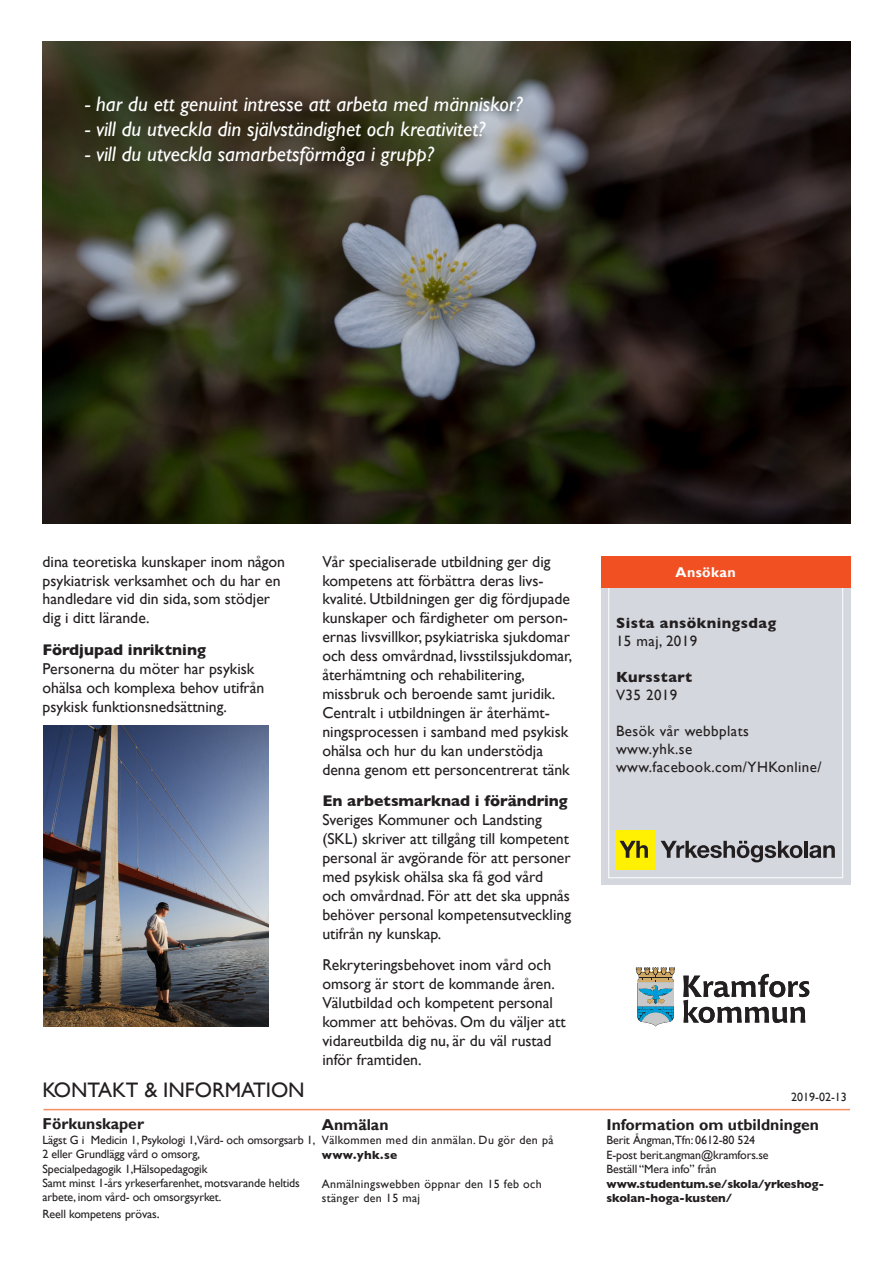
<style>
.page{position:relative;width:893px;height:1263px;background:#fff}
.page>*{position:absolute;margin:0;border:0;box-sizing:border-box;transform-origin:0 0}
.t1{font:italic 21px "Gill Sans";color:#fff}
.t2{font:21px "Gill Sans";color:#231f20}
.t3{font:15.75px/18.9px "Gill Sans";color:#231f20}
.t4{font:700 15.75px "Gill Sans";color:#231f20}
.t5{font:15px/18px "Gill Sans";letter-spacing:.03em;color:#231f20}
.t6{font:700 15px "Gill Sans";letter-spacing:.03em;color:#231f20}
.t7{font:700 14.25px "Gill Sans";letter-spacing:.03em;color:#fff}
.t8{font:12px/14.4px "Gill Sans";letter-spacing:-.01em;color:#231f20}
.t9{font:12px/14.4px "Gill Sans";letter-spacing:.03em;color:#231f20}
.t10{font:700 12px/14.4px "Gill Sans";letter-spacing:-.01em;color:#231f20}
.s1{font-weight:700}
.s2{font-size:13.5px}
.s3{font-weight:400}
</style>
<div class="page">
<div style="left:602px;top:588px;width:249px;height:297px;background:#d4d7dd"></div>
<div style="left:608px;top:584px;width:235px;height:294px;border:1px solid #fff"></div>
<hr style="left:44px;top:1109px;width:806px;height:1px;background:#f68d60">
<svg style="left:683px;top:974px;width:126px;height:49px"></svg>
<svg style="left:636px;top:967px;width:39px;height:59px;background:#93afb0"></svg>
<div style="left:601px;top:556px;width:249px;height:32px;background:#f05022"></div>
<div style="left:615px;top:831px;width:39px;height:39px;background:#fff101"></div>
<svg style="left:619px;top:841px;width:29px;height:17px"></svg>
<svg style="left:661px;top:841px;width:141px;height:21px"></svg>
<hr style="left:804px;top:841px;width:4px;height:17px;background:#231f20">
<svg style="left:809px;top:845px;width:26px;height:13px"></svg>
<img style="left:44px;top:725px;width:224px;height:301px">
<img style="left:43px;top:42px;width:807px;height:481px">
<p class="t1" style="left:85px;top:92px;width:439px">- har du ett genuint intresse att arbeta med människor?</p>
<p class="t1" style="left:85px;top:117px;width:402px">- vill du utveckla din självständighet och kreativitet?</p>
<p class="t1" style="left:85px;top:142px;width:351px">- vill du utveckla samarbetsförmåga i grupp?</p>
<p class="t3" style="left:43px;top:552px;width:244px">dina teoretiska kunskaper inom någon psykiatrisk verksamhet och du har en handledare vid din sida, som stödjer dig i ditt lärande.</p>
<p class="t3" style="left:43px;top:640px;width:223px"><span class="s1">Fördjupad inriktning<br></span>Personerna du möter har psykisk ohälsa och komplexa behov utifrån psykisk funktionsnedsättning.</p>
<p class="t2" style="left:43px;top:1077px;width:264px">KONTAKT &amp; INFORMATION</p>
<p class="t3" style="left:322px;top:552px;width:252px">Vår specialiserade utbildning ger dig kompetens att förbättra deras livs&shy;kvalité. Utbildningen ger dig fördjupade kunskaper och färdigheter om person&shy;ernas livsvillkor, psykiatriska sjukdomar och dess omvårdnad, livsstilssjukdomar, återhämtning och rehabilitering, missbruk och beroende samt juridik.<br>Centralt i utbildningen är återhämt&shy;ningsprocessen i samband med psykisk ohälsa och hur du kan understödja denna genom ett personcentrerat tänk</p>
<p class="t3" style="left:322px;top:791px;width:250px"><span class="s1">En arbetsmarknad i förändring </span>Sveriges Kommuner och Landsting (SKL) skriver att tillgång till kompetent personal är avgörande för att personer med psykisk ohälsa ska få god vård<br>och omvårdnad. För att det ska uppnås behöver personal kompetensutveckling utifrån ny kunskap.</p>
<p class="t3" style="left:322px;top:955px;width:245px">Rekryteringsbehovet inom vård och omsorg är stort de kommande åren.<br>Välutbildad och kompetent personal kommer att behövas. Om du väljer att vidareutbilda dig nu, är du väl rustad inför framtiden.</p>
<p class="t4" style="left:43px;top:1114px;width:103px">Förkunskaper</p>
<p class="t8" style="left:43px;top:1132px;width:274px">Lägst G i Medicin 1, Psykologi 1,Vård- och omsorgsarb 1, 2 eller Grundlägg vård o omsorg,<br>Specialpedagogik 1,Hälsopedagogik<br>Samt minst 1-års yrkeserfarenhet, motsvarande heltids arbete, inom vård- och omsorgsyrket.</p>
<p class="t8" style="left:43px;top:1206px;width:119px">Reell kompetens prövas<span class="s2">.</span></p>
<p class="t4" style="left:322px;top:1115px;width:68px">Anmälan</p>
<p class="t9" style="left:322px;top:1133px;width:233px">Välkommen med din anmälan. Du gör den på <span class="s1">www.yhk.se</span></p>
<p class="t9" style="left:322px;top:1176px;width:222px">Anmälningswebben öppnar den 15 feb och stänger den 15 maj</p>
<p class="t7" style="left:675px;top:563px;width:62px">Ansökan</p>
<p class="t6" style="left:616px;top:610px;width:162px">Sista ansökningsdag</p>
<p class="t5" style="left:616px;top:631px;width:83px">15 maj, 2019</p>
<p class="t6" style="left:616px;top:664px;width:78px">Kursstart</p>
<p class="t5" style="left:616px;top:685px;width:63px">V35 2019</p>
<p class="t5" style="left:616px;top:721px;width:207px">Besök vår webbplats www.yhk.se www.facebook.com/YHKonline/</p>
<p class="t8" style="left:791px;top:1089px;width:57px">2019-02-13</p>
<p class="t4" style="left:606px;top:1115px;width:214px">Information om utbildningen</p>
<p class="t8" style="left:606px;top:1133px;width:164px">Berit Ångman,Tfn: 0612-80 524<br>E-post berit.angman@kramfors.se</p>
<p class="t10" style="left:606px;top:1161px;width:219px"><span class="s3">Beställ “Mera info” från </span>www.studentum.se/skola/yrkeshog&shy;skolan-hoga-kusten/</p>
</div>
